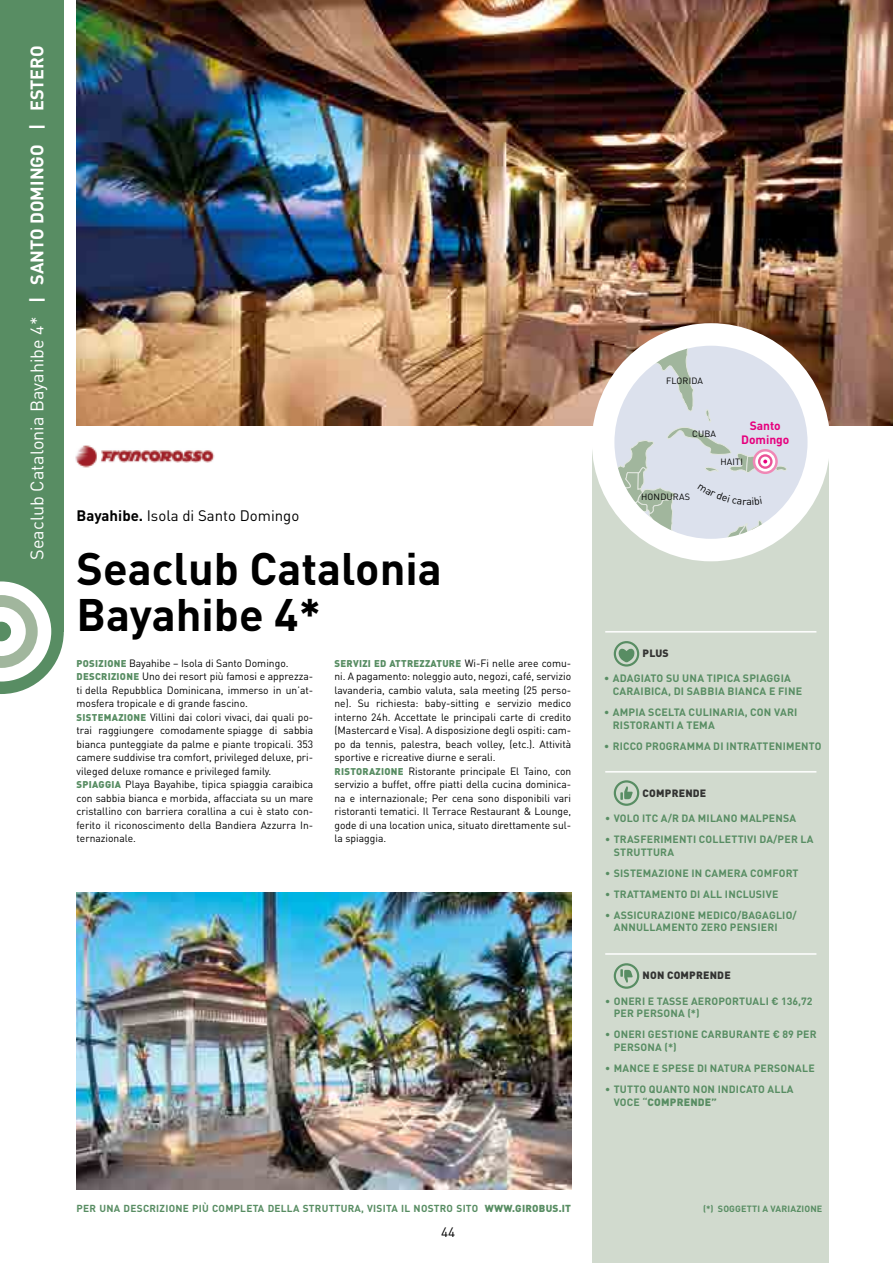
<style>
.page{position:relative;width:893px;height:1263px;background:#fff}
.page>*{position:absolute;margin:0;border:0;box-sizing:border-box;transform-origin:0 0}
.t1{font:700 45px/46.5px "DIN Pro";color:#000}
.t2{font:18px "DIN Pro";color:#fff}
.t3{font:700 18px "DIN Pro";color:#fff}
.t4{font:15px "DIN Pro";color:#000}
.t5{font:13.5px "DIN Pro";color:#000}
.t6{font:700 12px/14.4px "DIN Pro";color:#e6007d;text-align:center}
.t7{font:700 10.65px/12.8px "DIN Pro";letter-spacing:.02em;color:#588d63}
.t8{font:10.5px/13.5px "DIN Pro";color:#000}
.t9{font:700 10.5px/12.6px "DIN Pro";letter-spacing:.02em;color:#588d63}
.t10{font:900 10.5px "DIN Pro";letter-spacing:.02em;color:#333332}
.t11{font:700 10.05px "DIN Pro";letter-spacing:.025em;color:#588d63}
.t12{font:900 9.75px "DIN Pro";letter-spacing:.03em;color:#588d63}
.t13{font:9px "DIN Pro";letter-spacing:.02em;color:#000}
.t14{font:700 9px "DIN Pro";letter-spacing:.02em;color:#588d63}
.s1{font-weight:700}
.s2{font-weight:900;font-size:9.75px;color:#588d63}
.s3{font-weight:400;font-size:10.5px;color:#000}
.s4{font-weight:900}
</style>
<div class="page">
<img style="left:77px;top:0;width:816px;height:425px">
<div style="left:592px;top:446px;width:237px;height:817px;background:#d1dace"></div>
<svg style="left:614px;top:780px;width:25px;height:26px"></svg>
<svg style="left:616px;top:782px;width:21px;height:22px"></svg>
<svg style="left:620px;top:786px;width:13px;height:14px"></svg>
<hr style="left:605px;top:771px;width:211px;height:1px;background:#fff">
<svg style="left:614px;top:963px;width:25px;height:26px"></svg>
<div style="left:616px;top:965px;width:21px;height:21px;background:#d1dace;border-radius:50%"></div>
<svg style="left:620px;top:969px;width:13px;height:14px"></svg>
<hr style="left:605px;top:953px;width:211px;height:2px;background:#fff">
<svg style="left:614px;top:641px;width:25px;height:25px"></svg>
<svg style="left:616px;top:643px;width:21px;height:21px"></svg>
<svg style="left:619px;top:648px;width:16px;height:15px"></svg>
<hr style="left:605px;top:631px;width:211px;height:1px;background:#fff">
<img style="left:77px;top:892px;width:494px;height:298px">
<img style="left:75px;top:445px;width:140px;height:23px">
<div style="left:592px;top:323px;width:238px;height:238px;border:22px solid #fff;border-radius:50%"></div>
<div style="left:0;top:0;width:64px;height:631px;background:#588d63"></div>
<svg style="left:0;top:581px;width:64px;height:113px"></svg>
<svg style="left:603px;top:334px;width:216px;height:216px"></svg>
<h2 class="t3" style="left:22px;top:130px;width:86px;rotate:-90deg">| ESTERO</h2>
<h2 class="t2" style="left:23px;top:560px;width:417px;rotate:-90deg">Seaclub Catalonia Bayahibe 4* <span class="s1">| SANTO DOMINGO</span></h2>
<p class="t13" style="left:666px;top:373px;width:38px">FLORIDA</p>
<p class="t13" style="left:692px;top:427px;width:25px">CUBA</p>
<p class="t6" style="left:741px;top:417px;width:50px">Santo<br>Domingo</p>
<h3 class="t4" style="left:77px;top:504px;width:224px"><span class="s1">Bayahibe.</span> Isola di Santo Domingo</h3>
<p class="t13" style="left:641px;top:489px;width:50px">HONDURAS</p>
<p class="t13" style="left:720px;top:454px;width:24px">HAITI</p>
<h1 class="t1" style="left:77px;top:540px;width:367px">Seaclub Catalonia<br>Bayahibe 4*</h1>
<p class="t8" style="left:77px;top:655px;width:238px"><span class="s2">POSIZIONE</span> Bayahibe – Isola di Santo Domingo.<br><span class="s2">DESCRIZIONE</span> Uno dei resort più famosi e apprezza&shy;ti della Repubblica Dominicana, immerso in un’at&shy;mosfera tropicale e di grande fascino.<br><span class="s2">SISTEMAZIONE</span> Villini dai colori vivaci, dai quali po&shy;trai raggiungere comodamente spiagge di sabbia bianca punteggiate da palme e piante tropicali. 353 camere suddivise tra comfort, privileged deluxe, pri&shy;vileged deluxe romance e privileged family.<br><span class="s2">SPIAGGIA</span> Playa Bayahibe, tipica spiaggia caraibica con sabbia bianca e morbida, affacciata su un mare cristallino con barriera corallina a cui è stato con&shy;ferito il riconoscimento della Bandiera Azzurra In&shy;ternazionale.</p>
<p class="t12" style="left:335px;top:655px;width:238px">SERVIZI ED ATTREZZATURE <span class="s3">Wi-Fi nelle aree comu-</span></p>
<p class="t10" style="left:643px;top:644px;width:28px">PLUS</p>
<p class="t8" style="left:334px;top:668px;width:238px">ni. A pagamento: noleggio auto, negozi, café, servizio lavanderia, cambio valuta, sala meeting (25 perso&shy;ne). Su richiesta: baby-sitting e servizio medico interno 24h. Accettate le principali carte di credito (Mastercard e Visa). A disposizione degli ospiti: cam&shy;po da tennis, palestra, beach volley, (etc.). Attività sportive e ricreative diurne e serali.<br><span class="s2">RISTORAZIONE</span> Ristorante principale El Taino, con servizio a buffet, offre piatti della cucina dominica&shy;na e internazionale; Per cena sono disponibili vari ristoranti tematici. Il Terrace Restaurant &amp; Lounge, gode di una location unica, situato direttamente sul&shy;la spiaggia.</p>
<p class="t7" style="left:613px;top:670px;width:191px;text-indent:-9px">• ADAGIATO SU UNA TIPICA SPIAGGIA<br>CARAIBICA, DI SABBIA BIANCA E FINE</p>
<p class="t7" style="left:613px;top:704px;width:186px;text-indent:-9px">• AMPIA SCELTA CULINARIA, CON VARI<br>RISTORANTI A TEMA</p>
<p class="t7" style="left:604px;top:738px;width:219px">• RICCO PROGRAMMA DI INTRATTENIMENTO</p>
<p class="t10" style="left:643px;top:784px;width:65px">COMPRENDE</p>
<p class="t9" style="left:605px;top:810px;width:193px">• VOLO ITC A/R DA MILANO MALPENSA</p>
<p class="t9" style="left:614px;top:831px;width:201px;text-indent:-9px">• TRASFERIMENTI COLLETTIVI DA/PER LA<br>STRUTTURA</p>
<p class="t9" style="left:605px;top:865px;width:195px">• SISTEMAZIONE IN CAMERA COMFORT</p>
<p class="t9" style="left:605px;top:886px;width:175px">• TRATTAMENTO DI ALL INCLUSIVE</p>
<p class="t9" style="left:614px;top:907px;width:185px;text-indent:-9px">• ASSICURAZIONE MEDICO/BAGAGLIO/<br>ANNULLAMENTO ZERO PENSIERI</p>
<p class="t10" style="left:643px;top:967px;width:90px">NON COMPRENDE</p>
<p class="t9" style="left:614px;top:993px;width:200px;text-indent:-9px">• ONERI E TASSE AEROPORTUALI € 136,72<br>PER PERSONA (*)</p>
<p class="t9" style="left:614px;top:1027px;width:204px;text-indent:-9px">• ONERI GESTIONE CARBURANTE € 89 PER<br>PERSONA (*)</p>
<p class="t9" style="left:605px;top:1061px;width:211px">• MANCE E SPESE DI NATURA PERSONALE</p>
<p class="t9" style="left:614px;top:1082px;width:181px;text-indent:-9px">• TUTTO QUANTO NON INDICATO ALLA<br>VOCE “<span class="s4">COMPRENDE”</span></p>
<p class="t11" style="left:77px;top:1200px;width:496px">PER UNA DESCRIZIONE PIÙ COMPLETA DELLA STRUTTURA, VISITA IL NOSTRO SITO <span class="s4">WWW.GIROBUS.IT</span></p>
<p class="t5" style="left:441px;top:1222px;width:16px">44</p>
<p class="t14" style="left:703px;top:1201px;width:121px">(*) SOGGETTI A VARIAZIONE</p>
</div>
